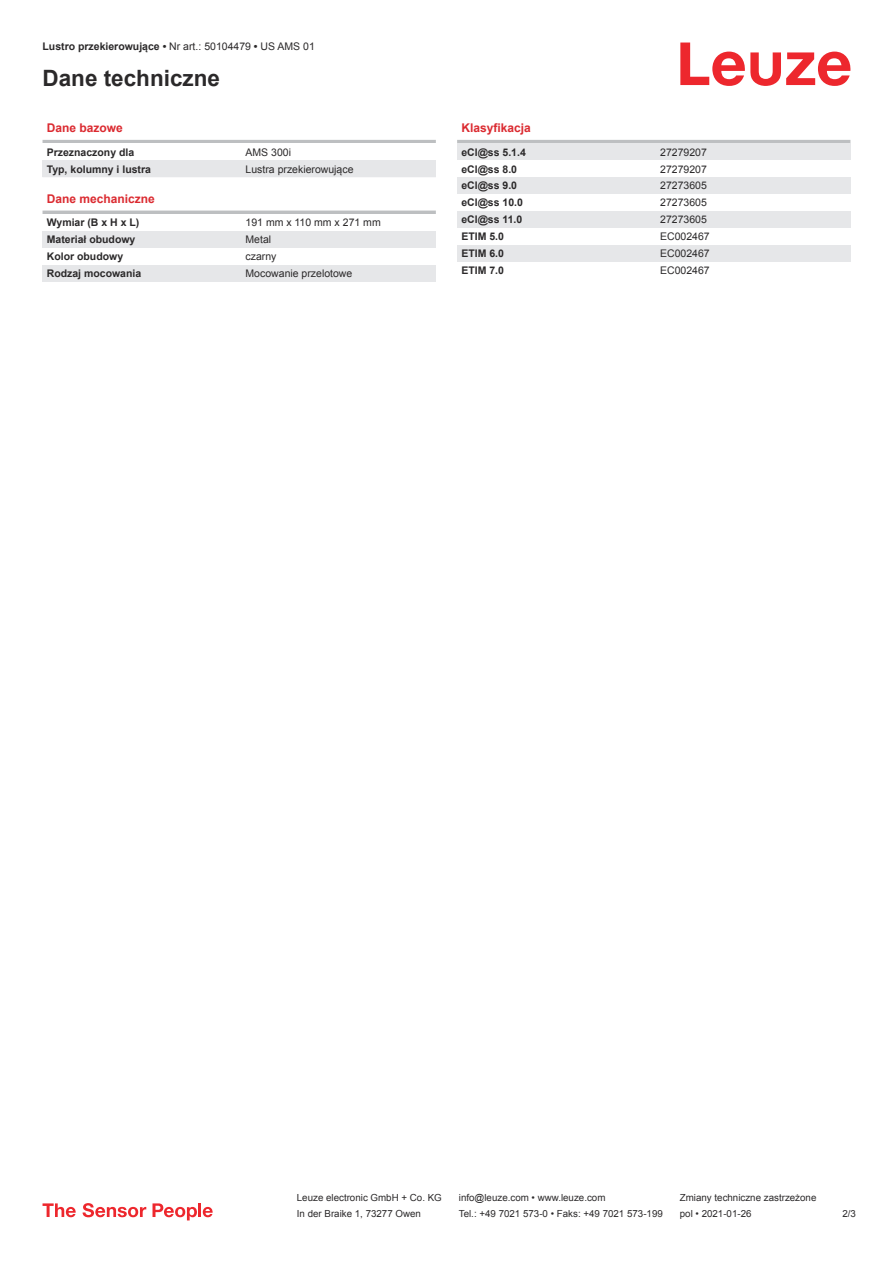
<style>
.page{position:relative;width:893px;height:1263px;background:#fff}
.page>*{position:absolute;margin:0;border:0;box-sizing:border-box;transform-origin:0 0}
.t1{font:700 22.5px "Arial";color:#2b292a}
.t2{font:700 12px "Arial";color:#db2a30}
.t3{font:700 10.5px "Arial";color:#2b292a}
.t4{font:10.5px "Arial";color:#2b292a}
.t5{font:9.75px "Arial";color:#2b292a}
.s1{font-weight:400}
</style>
<div class="page">
<svg style="left:680px;top:43px;width:170px;height:43px"></svg>
<hr style="left:43px;top:140px;width:393px;height:3px;background:#bdbfc1">
<div style="left:43px;top:160px;width:199px;height:17px;background:#e6e7e9"></div>
<div style="left:242px;top:160px;width:194px;height:17px;background:#e6e7e9"></div>
<hr style="left:43px;top:211px;width:393px;height:3px;background:#bdbfc1">
<div style="left:43px;top:231px;width:199px;height:17px;background:#e6e7e9"></div>
<div style="left:242px;top:231px;width:194px;height:17px;background:#e6e7e9"></div>
<div style="left:43px;top:265px;width:199px;height:17px;background:#e6e7e9"></div>
<div style="left:242px;top:265px;width:194px;height:17px;background:#e6e7e9"></div>
<hr style="left:457px;top:140px;width:393px;height:3px;background:#bdbfc1">
<div style="left:457px;top:143px;width:200px;height:17px;background:#e6e7e9"></div>
<div style="left:657px;top:143px;width:193px;height:17px;background:#e6e7e9"></div>
<div style="left:457px;top:177px;width:200px;height:17px;background:#e6e7e9"></div>
<div style="left:657px;top:177px;width:193px;height:17px;background:#e6e7e9"></div>
<div style="left:457px;top:211px;width:200px;height:17px;background:#e6e7e9"></div>
<div style="left:657px;top:211px;width:193px;height:17px;background:#e6e7e9"></div>
<div style="left:457px;top:245px;width:200px;height:17px;background:#e6e7e9"></div>
<div style="left:657px;top:245px;width:193px;height:17px;background:#e6e7e9"></div>
<svg style="left:43px;top:1203px;width:33px;height:14px"></svg>
<svg style="left:83px;top:1203px;width:63px;height:14px"></svg>
<svg style="left:153px;top:1203px;width:44px;height:17px"></svg>
<hr style="left:198px;top:1203px;width:3px;height:14px;background:#ed272d">
<svg style="left:203px;top:1207px;width:10px;height:10px"></svg>
<p class="t3" style="left:43px;top:39px;width:274px">Lustro przekierowujące • <span class="s1">Nr art.: 50104479</span> • <span class="s1">US AMS 01</span></p>
<h1 class="t1" style="left:43px;top:70px;width:179px">Dane techniczne</h1>
<p class="t2" style="left:47px;top:123px;width:78px">Dane bazowe</p>
<p class="t3" style="left:47px;top:148px;width:89px">Przeznaczony dla</p>
<p class="t4" style="left:246px;top:148px;width:47px">AMS 300i</p>
<p class="t3" style="left:47px;top:165px;width:106px">Typ, kolumny i lustra</p>
<p class="t4" style="left:246px;top:162px;width:109px">Lustra przekierowujące</p>
<p class="t2" style="left:47px;top:194px;width:110px">Dane mechaniczne</p>
<p class="t3" style="left:47px;top:219px;width:94px">Wymiar (B x H x L)</p>
<p class="t4" style="left:246px;top:219px;width:137px">191 mm x 110 mm x 271 mm</p>
<p class="t3" style="left:47px;top:232px;width:90px">Materiał obudowy</p>
<p class="t4" style="left:246px;top:236px;width:27px">Metal</p>
<p class="t3" style="left:47px;top:252px;width:78px">Kolor obudowy</p>
<p class="t4" style="left:246px;top:252px;width:32px">czarny</p>
<p class="t3" style="left:47px;top:269px;width:96px">Rodzaj mocowania</p>
<p class="t4" style="left:246px;top:269px;width:108px">Mocowanie przelotowe</p>
<p class="t2" style="left:461px;top:123px;width:71px">Klasyfikacja</p>
<p class="t3" style="left:461px;top:148px;width:66px">eCl@ss 5.1.4</p>
<p class="t4" style="left:660px;top:148px;width:48px">27279207</p>
<p class="t3" style="left:461px;top:165px;width:57px">eCl@ss 8.0</p>
<p class="t4" style="left:660px;top:165px;width:48px">27279207</p>
<p class="t3" style="left:461px;top:182px;width:57px">eCl@ss 9.0</p>
<p class="t4" style="left:660px;top:182px;width:48px">27273605</p>
<p class="t3" style="left:461px;top:199px;width:63px">eCl@ss 10.0</p>
<p class="t4" style="left:660px;top:199px;width:48px">27273605</p>
<p class="t3" style="left:461px;top:216px;width:63px">eCl@ss 11.0</p>
<p class="t4" style="left:660px;top:216px;width:48px">27273605</p>
<p class="t3" style="left:461px;top:233px;width:44px">ETIM 5.0</p>
<p class="t4" style="left:660px;top:232px;width:51px">EC002467</p>
<p class="t3" style="left:461px;top:249px;width:44px">ETIM 6.0</p>
<p class="t4" style="left:660px;top:249px;width:51px">EC002467</p>
<p class="t3" style="left:461px;top:266px;width:44px">ETIM 7.0</p>
<p class="t4" style="left:660px;top:266px;width:51px">EC002467</p>
<p class="t5" style="left:297px;top:1194px;width:146px">Leuze electronic GmbH + Co. KG</p>
<p class="t5" style="left:459px;top:1194px;width:148px">info@leuze.com • www.leuze.com</p>
<p class="t5" style="left:680px;top:1191px;width:138px">Zmiany techniczne zastrzeżone</p>
<p class="t5" style="left:297px;top:1210px;width:126px">In der Braike 1, 73277 Owen</p>
<p class="t5" style="left:459px;top:1210px;width:205px">Tel.: +49 7021 573-0 • Faks: +49 7021 573-199</p>
<p class="t5" style="left:680px;top:1210px;width:73px">pol • 2021-01-26</p>
<p class="t5" style="left:842px;top:1210px;width:15px">2 /3</p>
</div>
